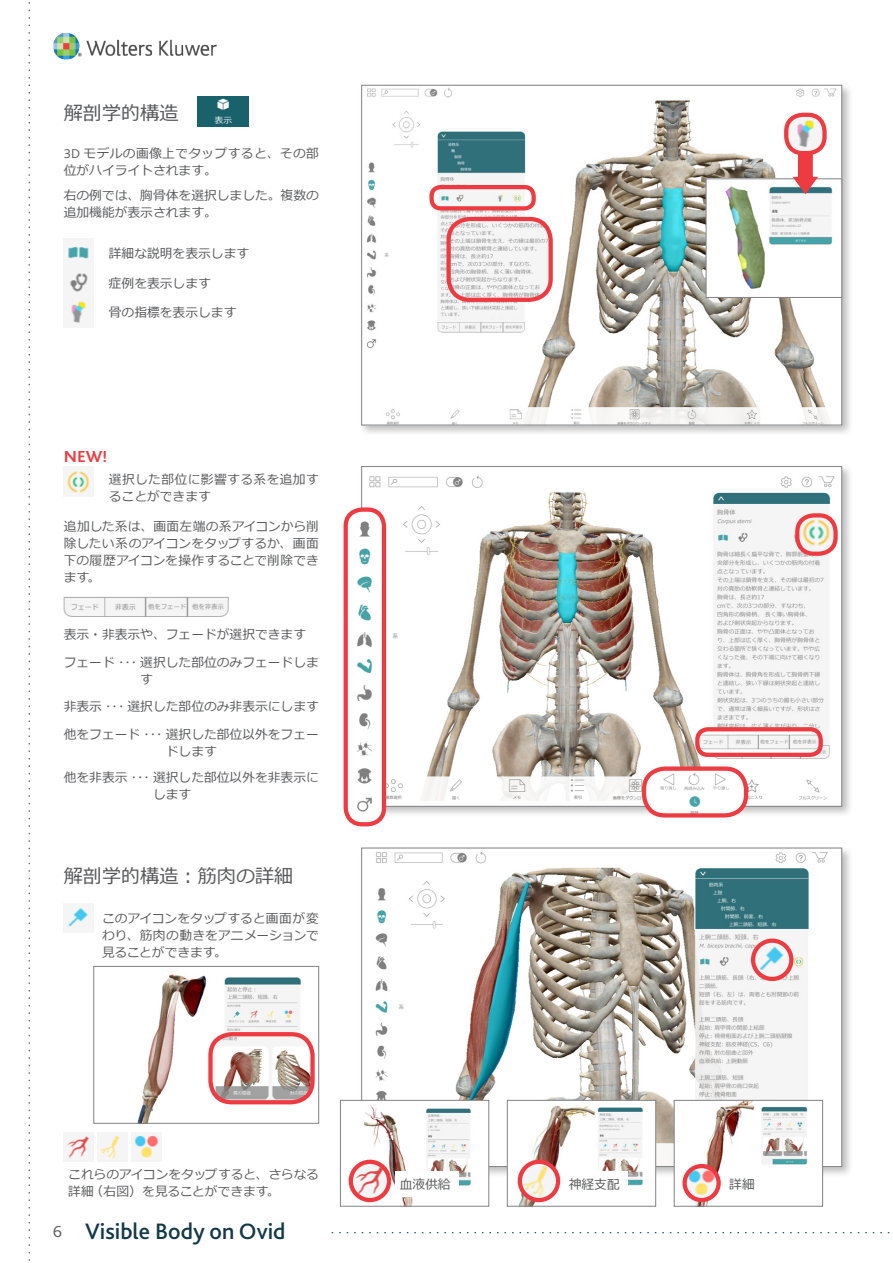
<style>
.page{position:relative;width:893px;height:1263px;background:#fff}
.page>*{position:absolute;margin:0;border:0;box-sizing:border-box;transform-origin:0 0}
.t1{font:500 23.4px "Bliss 2";color:#123946}
.t2{font:19.2px "Meiryo";color:#57585a}
.t3{font:700 16.8px "Bliss 2";color:#ee3a41;scale:1.05 1}
.t4{font:12.75px/17px "Meiryo";color:#57585a}
.t5{font:12.75px/17px "Meiryo";letter-spacing:.03em;color:#57585a}
.s1{font-family:"Bliss 2";font-weight:300;font-size:13.35px}
.s2{font-weight:300;font-size:16.8px;color:#57585a}
</style>
<div class="page">
<svg style="left:29px;top:2px;width:1px;height:1259px"></svg>
<svg style="left:332px;top:1232px;width:558px;height:1px"></svg>
<div style="left:359px;top:82px;width:494px;height:355px;background:#231f20;opacity:.3"></div>
<img style="left:363px;top:87px;width:477px;height:336px">
<img style="left:198px;top:97px;width:51px;height:30px">
<img style="left:787px;top:115px;width:36px;height:38px">
<div style="left:784px;top:113px;width:43px;height:42px;border:4px solid #ee3a41;border-radius:16px"></div>
<img style="left:708px;top:181px;width:132px;height:115px">
<div style="left:706px;top:179px;width:136px;height:119px;border:1px solid #808285"></div>
<svg style="left:793px;top:152px;width:25px;height:42px"></svg>
<img style="left:68px;top:247px;width:21px;height:76px">
<img style="left:449px;top:219px;width:102px;height:81px">
<div style="left:446px;top:217px;width:107px;height:85px;border:4px solid #ee3a41;border-radius:21px"></div>
<img style="left:138px;top:974px;width:163px;height:147px">
<div style="left:94px;top:966px;width:225px;height:157px;border:1px solid #808285"></div>
<div style="left:359px;top:845px;width:494px;height:333px;background:#231f20;opacity:.3"></div>
<div style="left:362px;top:848px;width:480px;height:318px;background:#fff"></div>
<img style="left:369px;top:851px;width:459px;height:314px">
<img style="left:67px;top:907px;width:22px;height:20px">
<img style="left:753px;top:941px;width:38px;height:37px">
<div style="left:751px;top:938px;width:42px;height:43px;border:4px solid #ee3a41;border-radius:50%"></div>
<img style="left:212px;top:1034px;width:98px;height:68px">
<div style="left:208px;top:1032px;width:107px;height:72px;border:4px solid #ee3a41;border-radius:21px"></div>
<div style="left:340px;top:1100px;width:149px;height:106px;background:#fff"></div>
<img style="left:352px;top:1105px;width:119px;height:99px">
<div style="left:340px;top:1100px;width:149px;height:106px;border:1px solid #808285"></div>
<img style="left:351px;top:1162px;width:38px;height:38px;border-radius:19px">
<div style="left:349px;top:1160px;width:42px;height:42px;border:4px solid #ee3a41;border-radius:50%"></div>
<div style="left:395px;top:1171px;width:64px;height:26px;background:#fff"></div>
<div style="left:507px;top:1100px;width:149px;height:106px;background:#fff"></div>
<img style="left:519px;top:1105px;width:124px;height:99px">
<div style="left:507px;top:1100px;width:149px;height:106px;border:1px solid #808285"></div>
<img style="left:520px;top:1162px;width:38px;height:38px;border-radius:19px">
<div style="left:518px;top:1160px;width:42px;height:42px;border:4px solid #ee3a41;border-radius:50%"></div>
<div style="left:564px;top:1171px;width:64px;height:26px;background:#fff"></div>
<div style="left:674px;top:1100px;width:149px;height:106px;background:#fff"></div>
<img style="left:691px;top:1102px;width:117px;height:102px">
<div style="left:674px;top:1100px;width:149px;height:106px;border:1px solid #808285"></div>
<img style="left:686px;top:1167px;width:33px;height:32px">
<div style="left:682px;top:1164px;width:39px;height:38px;border:4px solid #ee3a41;border-radius:50%"></div>
<div style="left:725px;top:1172px;width:38px;height:23px;background:#fff"></div>
<div style="left:429px;top:185px;width:107px;height:25px;border:4px solid #ee3a41;border-radius:9px"></div>
<img style="left:64px;top:596px;width:165px;height:21px">
<img style="left:67px;top:471px;width:23px;height:22px">
<div style="left:359px;top:464px;width:494px;height:354px;background:#231f20;opacity:.3"></div>
<img style="left:363px;top:472px;width:477px;height:329px">
<svg style="left:797px;top:515px;width:39px;height:39px"></svg>
<img style="left:797px;top:515px;width:39px;height:35px">
<div style="left:795px;top:513px;width:43px;height:43px;border:4px solid #ee3a41;border-radius:16px"></div>
<svg style="left:644px;top:769px;width:102px;height:46px"></svg>
<img style="left:657px;top:771px;width:76px;height:41px">
<div style="left:642px;top:766px;width:106px;height:51px;border:4px solid #ee3a41;border-radius:21px"></div>
<img style="left:348px;top:510px;width:33px;height:314px">
<div style="left:344px;top:507px;width:42px;height:319px;border:4px solid #ee3a41;border-radius:16px"></div>
<img style="left:66px;top:1136px;width:24px;height:23px">
<img style="left:100px;top:1135px;width:20px;height:24px">
<img style="left:134px;top:1135px;width:25px;height:23px">
<div style="left:697px;top:729px;width:124px;height:26px;background:#fff;border-radius:10px"></div>
<img style="left:700px;top:734px;width:118px;height:16px">
<div style="left:695px;top:727px;width:128px;height:30px;border:4px solid #ee3a41;border-radius:10px"></div>
<img style="left:53px;top:33px;width:164px;height:27px">
<p class="t2" style="left:64px;top:100px;width:135px">解剖学的構造　</p>
<p class="t5" style="left:64px;top:145px;width:257px"><span class="s1">3D</span> モデルの画像上でタップすると、その部位がハイライトされます。</p>
<p class="t4" style="left:64px;top:188px;width:257px">右の例では、胸骨体を選択しました。複数の追加機能が表示されます。</p>
<p class="t4" style="left:109px;top:245px;width:142px">詳細な説明を表示します</p>
<p class="t4" style="left:109px;top:275px;width:104px">症例を表示します</p>
<p class="t4" style="left:109px;top:305px;width:129px">骨の指標を表示します</p>
<p class="t3" style="left:64px;top:446px;width:43px">NEW!</p>
<p class="t5" style="left:109px;top:471px;width:212px">選択した部位に影響する系を追加することができます</p>
<p class="t4" style="left:64px;top:518px;width:257px;text-align:justify">追加した系は、画面左端の系アイコンから削除したい系のアイコンをタップするか、画面下の履歴アイコンを操作することで削除できます。</p>
<p class="t4" style="left:64px;top:627px;width:244px">表示・非表示や、フェードが選択できます</p>
<p class="t4" style="left:140px;top:654px;width:180px;text-indent:-77px">フェード･･･ 選択した部位のみフェードします</p>
<p class="t4" style="left:64px;top:699px;width:257px">非表示･･･ 選択した部位のみ非表示にします</p>
<p class="t4" style="left:64px;top:727px;width:257px;text-align:center">他をフェード･･･ 選択した部位以外をフェードします</p>
<p class="t4" style="left:153px;top:769px;width:167px;text-indent:-89px">他を非表示･･･ 選択した部位以外を非表示にします</p>
<p class="t2" style="left:64px;top:862px;width:231px">解剖学的構造：筋肉の詳細</p>
<p class="t4" style="left:102px;top:910px;width:218px;text-align:justify">このアイコンをタップすると画面が変わり、筋肉の動きをアニメーションで見ることができます。</p>
<p class="t4" style="left:68px;top:1167px;width:252px">これらのアイコンをタップすると、さらなる詳細（右図）を見ることができます。</p>
<p class="t4" style="left:400px;top:1176px;width:53px">血液供給</p>
<p class="t4" style="left:569px;top:1176px;width:53px">神経支配</p>
<p class="t4" style="left:729px;top:1176px;width:27px">詳細</p>
<p class="t1" style="left:53px;top:1216px;width:234px"><span class="s2">6</span> Visible Body on Ovid</p>
</div>
